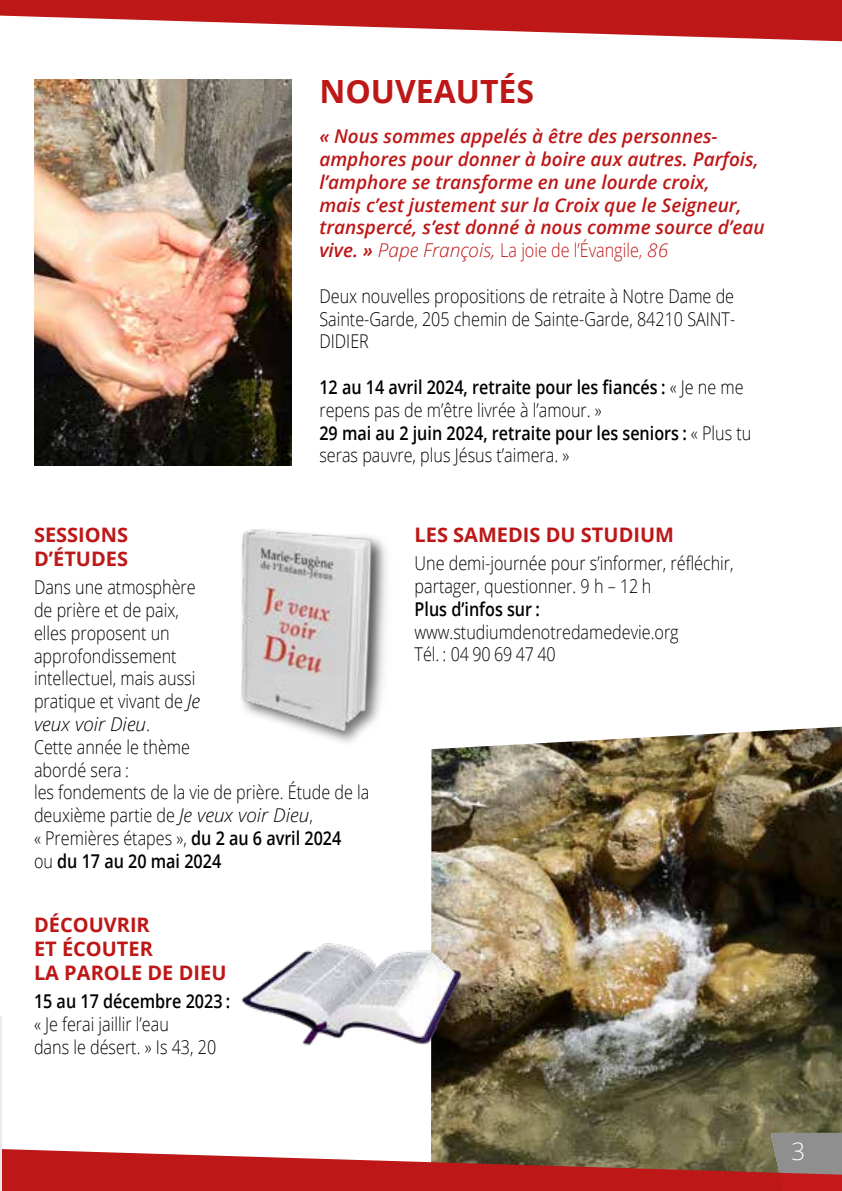
<style>
.page{position:relative;width:842px;height:1191px;background:#fff}
.page>*{position:absolute;margin:0;border:0;box-sizing:border-box;transform-origin:0 0}
.t1{font:700 32px "Open Sans";color:#bd1717}
.t2{font:300 24px "Open Sans";color:#fff}
.t3{font:700 20px/24px "Open Sans";color:#bd1717}
.t4{font:300 19px/22.8px "Open Sans";color:#000;scale:.85 1}
.t5{font:italic 600 19px/22.8px "Open Sans";color:#bd1717}
.t6{font:600 19px/22.8px "Open Sans";color:#000;scale:.85 1}
.s1{font-weight:300}
.s2{font-weight:300;font-style:normal}
.s3{font-style:italic}
.s4{font-weight:600}
</style>
<div class="page">
<img style="left:34px;top:79px;width:257px;height:386px">
<img style="left:431px;top:726px;width:411px;height:406px">
<svg style="left:0;top:0;width:842px;height:42px"></svg>
<svg style="left:1px;top:1132px;width:841px;height:59px"></svg>
<img style="left:241px;top:529px;width:146px;height:214px">
<img style="left:241px;top:926px;width:227px;height:131px">
<hr style="left:0;top:1016px;width:1px;height:175px;background:#eaeaea">
<h1 class="t1" style="left:319px;top:69px;width:216px">NOUVEAUTÉS</h1>
<p class="t5" style="left:319px;top:124px;width:447px">« Nous sommes appelés à être des personnes&shy;amphores pour donner à boire aux autres. Parfois, l’amphore se transforme en une lourde croix,<br>mais c’est justement sur la Croix que le Seigneur, transpercé, s’est donné à nous comme source d’eau vive. » <span class="s1">Pape François,</span> <span class="s2">La joie de l’Évangile,</span> <span class="s1">86</span></p>
<p class="t4" style="left:319px;top:284px;width:491px;text-align:justify">Deux nouvelles propositions de retraite à Notre Dame de Sainte-Garde, 205 chemin de Sainte-Garde, 84210 SAINT-DIDIER</p>
<p class="t6" style="left:319px;top:375px;width:510px">12 au 14 avril 2024, retraite pour les fiancés : <span class="s1">« Je ne me repens pas de m’être livrée à l’amour. »<br></span>29 mai au 2 juin 2024, retraite pour les seniors : <span class="s1">« Plus tu seras pauvre, plus Jésus t’aimera. »</span></p>
<p class="t3" style="left:34px;top:522px;width:96px">SESSIONS<br>D’ÉTUDES</p>
<p class="t4" style="left:34px;top:575px;width:396px">Dans une atmosphère<br>de prière et de paix,<br>elles proposent un<br>approfondissement<br>intellectuel, mais aussi<br>pratique et vivant de <span class="s3">Je<br>veux voir Dieu</span>.<br>Cette année le thème<br>abordé sera :<br>les fondements de la vie de prière. Étude de la deuxième partie de <span class="s3">Je veux voir Dieu</span>,<br>« Premières étapes », <span class="s4">du 2 au 6 avril 2024<br></span>ou <span class="s4">du 17 au 20 mai 2024</span></p>
<p class="t3" style="left:34px;top:912px;width:194px">DÉCOUVRIR<br>ET ÉCOUTER<br>LA PAROLE DE DIEU</p>
<p class="t6" style="left:34px;top:989px;width:232px">15 au 17 décembre 2023 :</p>
<p class="t4" style="left:34px;top:1012px;width:216px">« Je ferai jaillir l’eau<br>dans le désert. » Is 43, 20</p>
<p class="t3" style="left:415px;top:522px;width:261px">LES SAMEDIS DU STUDIUM</p>
<p class="t4" style="left:415px;top:551px;width:377px">Une demi-journée pour s’informer, réfléchir, partager, questionner. 9 h – 12 h</p>
<p class="t6" style="left:415px;top:597px;width:149px">Plus d’infos sur :</p>
<p class="t4" style="left:415px;top:620px;width:312px">www.studiumdenotredamedevie.org<br>Tél. : 04 90 69 47 40</p>
<p class="t2" style="left:791px;top:1135px;width:15px">3</p>
</div>
